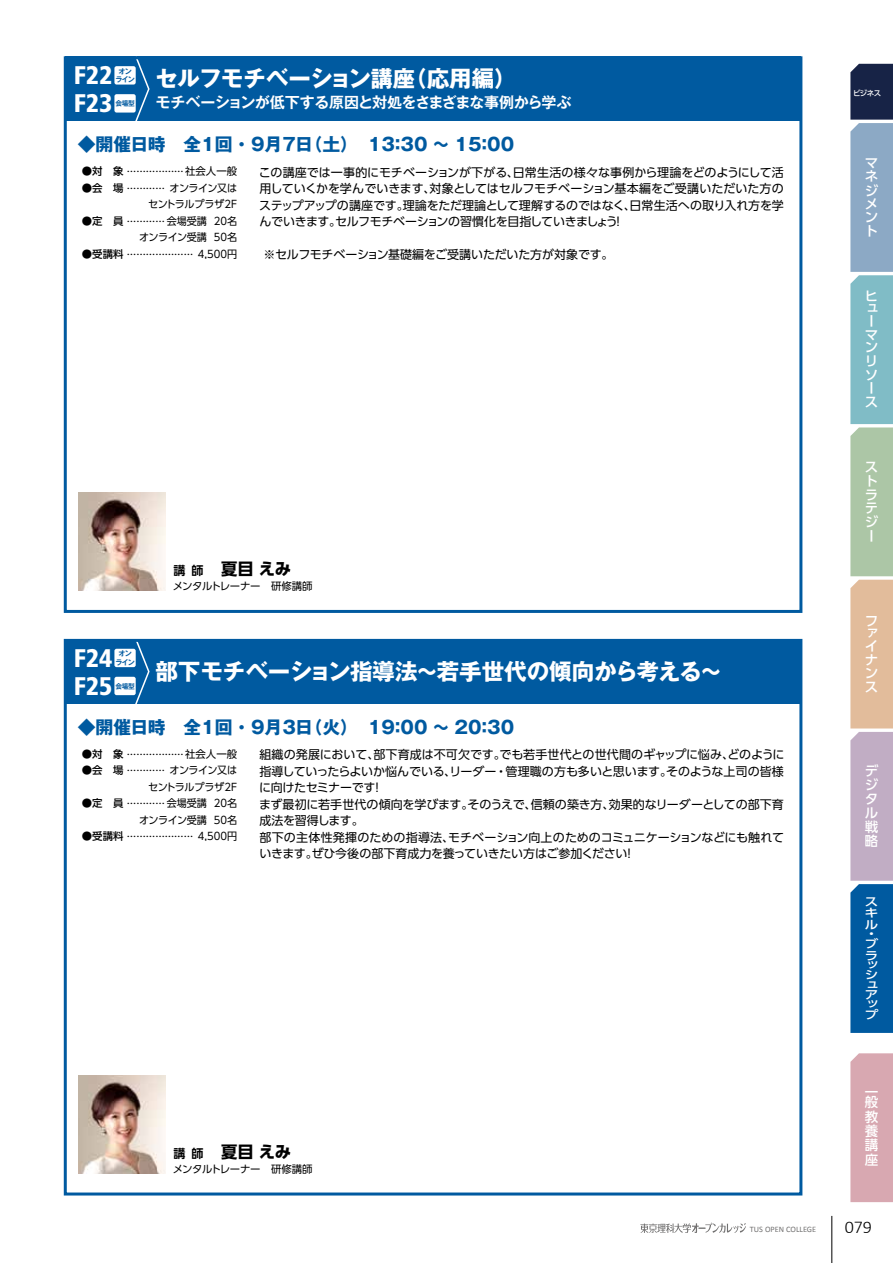
<style>
.page{position:relative;width:893px;height:1263px;background:#fff}
.page>*{position:absolute;margin:0;border:0;box-sizing:border-box;transform-origin:0 0}
.t1{font:900 condensed 25.5px "Frutiger LT Std";color:#fff}
.t2{font:700 22.5px "Gothic MB101 Pr 5";color:#fff}
.t3{font:700 22.5px "Gothic MB101 Pr 5";letter-spacing:-.02em;color:#fff}
.t4{font:300 18px "Calibri";color:#000}
.t5{font:700 17.85px "Gothic MB101 Pr 5";color:#005aa0}
.t6{font:700 16.35px "UD Shin Go Pr 6 N";letter-spacing:-.01em;color:#000}
.t7{font:700 15px "Gothic MB101 Pr 5 De";letter-spacing:-.03em;color:#fff}
.t8{font:500 13.5px/13.4px "UD Shin Go Pr 6 N";color:#fff;text-align:justify}
.t9{font:12px/16.5px "UD Shin Go Pr 6 N";letter-spacing:-.015em;color:#000}
.t10{font:500 11.55px/9.9px "UD Shin Go Pr 6 N";color:#fff;text-align:justify;scale:1.18 1}
.t11{font:10.35px/16.5px "UD Shin Go Pr 6 N";letter-spacing:-.03em;color:#000;text-align:right}
.t12{font:500 10.35px "UD Shin Go Pr 6 N";color:#000}
.t13{font:500 9.45px "UD Shin Go Pr 6 N";color:#000}
.t14{font:8.25px "Calibri";color:#727171}
.t15{font:500 7.5px "UD Shin Go Pr 6 N";color:#fff}
.t16{font:700 7.05px/8.4px "Gothic MB101 Pr 5 De";letter-spacing:-.1em;color:#005aa0;text-align:center}
.t17{font:700 7.05px "Gothic MB101 Pr 5 De";letter-spacing:-.1em;color:#005aa0;scale:.95 1}
.s1{font-size:10.35px}
.s2{font-weight:400;font-size:10.35px}
.s3{font-size:9.45px}
.s4{font-weight:500}
.s5{font-weight:500;font-size:9.45px}
.s6{font-family:"UD Shin Go Pr 6 N De";font-size:12px}
</style>
<div class="page">
<hr style="left:831px;top:1216px;width:1px;height:47px;background:#000">
<svg style="left:640px;top:1223px;width:106px;height:10px"></svg>
<div style="left:850px;top:1053px;width:43px;height:149px;background:#d8a8b1"></div>
<svg style="left:850px;top:64px;width:43px;height:969px;background:#8ca3af"></svg>
<div style="left:65px;top:639px;width:736px;height:65px;background:#005aa0"></div>
<img style="left:78px;top:1075px;width:88px;height:98px">
<svg style="left:134px;top:638px;width:16px;height:66px"></svg>
<div style="left:114px;top:649px;width:22px;height:18px;background:#fff;border-radius:2px"></div>
<div style="left:114px;top:677px;width:22px;height:18px;background:#fff;border-radius:2px"></div>
<div style="left:64px;top:639px;width:738px;height:556px;border:3px solid #005aa0"></div>
<div style="left:65px;top:57px;width:736px;height:64px;background:#005aa0"></div>
<svg style="left:135px;top:60px;width:15px;height:61px"></svg>
<div style="left:114px;top:66px;width:22px;height:19px;background:#fff;border-radius:2px"></div>
<div style="left:114px;top:94px;width:22px;height:19px;background:#fff;border-radius:2px"></div>
<div style="left:64px;top:56px;width:738px;height:557px;border:3px solid #005aa0"></div>
<img style="left:78px;top:493px;width:88px;height:98px">
<h1 class="t1" style="left:74px;top:60px;width:40px">F22</h1>
<p class="t16" style="left:115px;top:66px;width:21px">オンライン</p>
<h1 class="t1" style="left:74px;top:88px;width:40px">F23</h1>
<p class="t17" style="left:116px;top:98px;width:22px">会場型</p>
<h2 class="t3" style="left:155px;top:60px;width:363px">セルフモチベーション講座（応用編）</h2>
<p class="t7" style="left:155px;top:89px;width:418px">モチベーションが低下する原因と対処をさまざまな事例から学ぶ</p>
<h3 class="t5" style="left:78px;top:129px;width:438px">◆開催日時 全1回 ・ 9月7日（土）　13：30 ～ 15：00</h3>
<p class="t13" style="left:82px;top:164px;width:157px"><span class="s1">●対　象</span> ……………… <span class="s2">社会人一般</span></p>
<p class="t12" style="left:82px;top:179px;width:84px">●会　場 <span class="s3">…………</span></p>
<p class="t11" style="left:82px;top:212px;width:157px"><span class="s4">●定　員</span> <span class="s5">…………</span> 会場受講 20名</p>
<p class="t9" style="left:259px;top:163px;width:527px;text-align:justify">この講座では一事的にモチベーションが下がる、日常生活の様々な事例から理論をどのようにして活用していくかを学んでいきます、対象としてはセルフモチベーション基本編をご受講いただいた方のステップアップの講座です。理論をただ理論として理解するのではなく、日常生活への取り入れ方を学んでいきます。セルフモチベーションの習慣化を目指していきましょう！</p>
<p class="t9" style="left:263px;top:246px;width:351px">※セルフモチベーション基礎編をご受講いただいた方が対象です。</p>
<p class="t11" style="left:148px;top:179px;width:91px">オンライン又は<br>セントラルプラザ2F</p>
<p class="t11" style="left:139px;top:229px;width:99px">オンライン受講 50名</p>
<p class="t13" style="left:82px;top:246px;width:157px"><span class="s1">●受講料</span> ………………… <span class="s2">4,500円</span></p>
<h3 class="t6" style="left:173px;top:555px;width:119px"><span class="s6">講師</span> 夏目 えみ</h3>
<p class="t11" style="left:173px;top:577px;width:141px">メンタルトレーナー　研修講師</p>
<h1 class="t1" style="left:74px;top:643px;width:40px">F24</h1>
<p class="t16" style="left:115px;top:649px;width:21px">オンライン</p>
<h1 class="t1" style="left:74px;top:671px;width:40px">F25</h1>
<p class="t17" style="left:116px;top:680px;width:22px">会場型</p>
<h2 class="t2" style="left:155px;top:653px;width:568px">部下モチベーション指導法～若手世代の傾向から考える～</h2>
<h3 class="t5" style="left:78px;top:712px;width:438px">◆開催日時 全1回 ・ 9月3日（火）　19：00 ～ 20：30</h3>
<p class="t13" style="left:82px;top:746px;width:157px"><span class="s1">●対　象</span> ……………… <span class="s2">社会人一般</span></p>
<p class="t12" style="left:82px;top:762px;width:84px">●会　場 <span class="s3">…………</span></p>
<p class="t11" style="left:82px;top:795px;width:157px"><span class="s4">●定　員</span> <span class="s5">…………</span> 会場受講 20名</p>
<p class="t9" style="left:259px;top:746px;width:527px">組織の発展において、部下育成は不可欠です。でも若手世代との世代間のギャップに悩み、どのように指導していったらよいか悩んでいる、リーダー・管理職の方も多いと思います。そのような上司の皆様に向けたセミナーです！<br>まず最初に若手世代の傾向を学びます。そのうえで、信頼の築き方、効果的なリーダーとしての部下育成法を習得します。<br>部下の主体性発揮のための指導法、モチベーション向上のためのコミュニケーションなどにも触れていきます。ぜひ今後の部下育成力を養っていきたい方はご参加ください！</p>
<p class="t11" style="left:148px;top:762px;width:91px">オンライン又は<br>セントラルプラザ2F</p>
<p class="t11" style="left:139px;top:811px;width:99px">オンライン受講 50名</p>
<p class="t13" style="left:82px;top:829px;width:157px"><span class="s1">●受講料</span> ………………… <span class="s2">4,500円</span></p>
<h3 class="t6" style="left:173px;top:1138px;width:119px"><span class="s6">講師</span> 夏目 えみ</h3>
<p class="t11" style="left:173px;top:1160px;width:141px">メンタルトレーナー　研修講師</p>
<p class="t14" style="left:750px;top:1224px;width:68px">TUS OPEN COLLEGE</p>
<p class="t15" style="left:853px;top:87px;width:30px">ビジネス</p>
<p class="t8" style="left:865px;top:155px;width:15px">マネジメント</p>
<p class="t8" style="left:865px;top:289px;width:14px;text-align:left">ヒューマンリソース</p>
<p class="t8" style="left:865px;top:459px;width:15px;line-height:14px">ストラテジー</p>
<p class="t8" style="left:865px;top:614px;width:14px;line-height:12.8px">ファイ</p>
<p class="t8" style="left:865px;top:653px;width:14px">ナンス</p>
<p class="t8" style="left:865px;top:763px;width:15px;line-height:14px;text-align:left">デジタル戦略</p>
<p class="t10" style="left:865px;top:896px;width:12px;line-height:11.2px">スキル</p>
<p class="t10" style="left:865px;top:928px;width:13px;line-height:10.5px;text-align:left">・ブラ</p>
<p class="t10" style="left:865px;top:960px;width:13px">ッシュアップ</p>
<p class="t8" style="left:865px;top:1086px;width:15px;line-height:10.5px">一般</p>
<p class="t8" style="left:865px;top:1109px;width:15px;line-height:14.2px">教養講座</p>
<h3 class="t4" style="left:845px;top:1216px;width:29px">079</h3>
</div>
